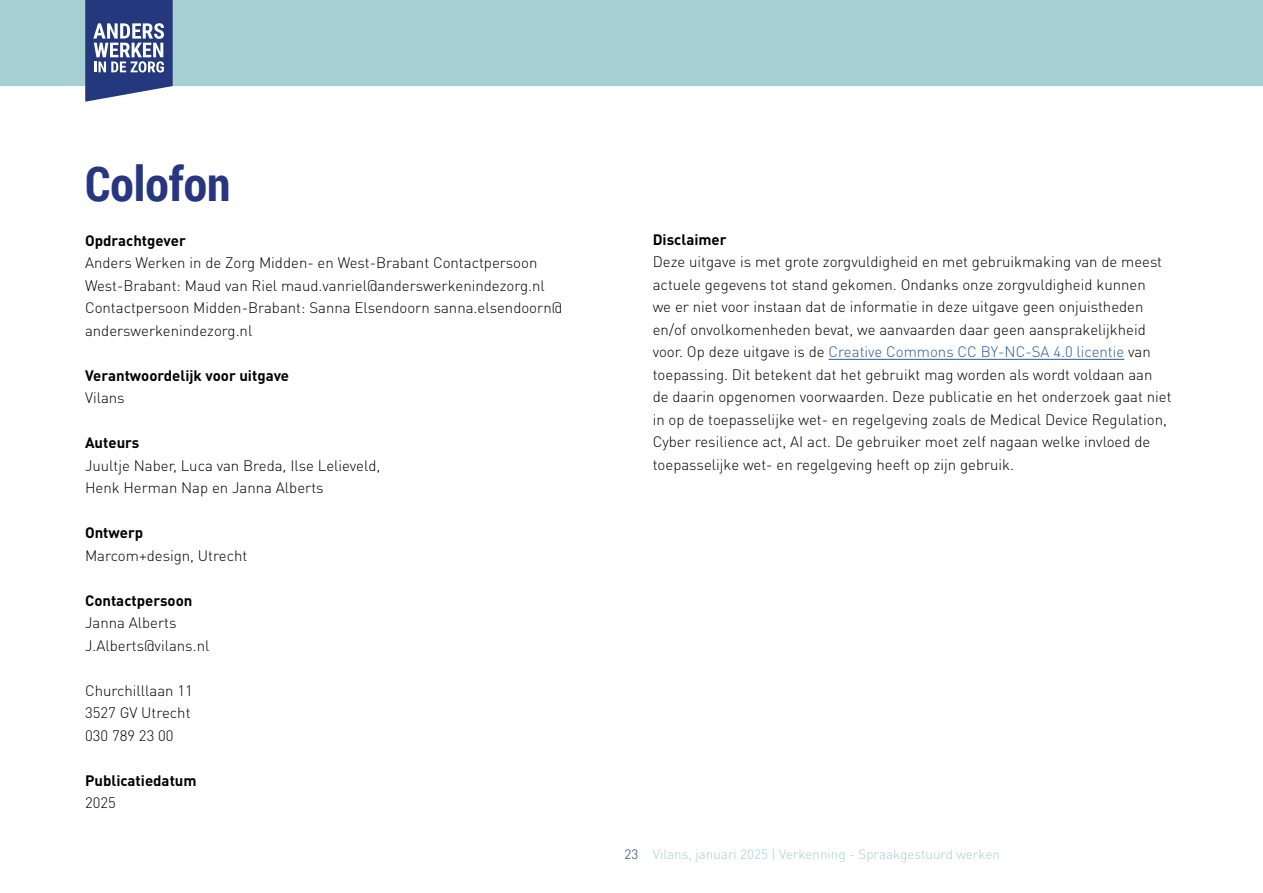
<style>
.page{position:relative;width:1263px;height:893px;background:#fff}
.page>*{position:absolute;margin:0;border:0;box-sizing:border-box;transform-origin:0 0}
.t1{font:700 48px "Roboto Condensed";color:#273680}
.t2{font:300 15px/22.5px "DIN Pro";color:#000}
.t3{font:700 15px "DIN Pro";color:#000}
.t4{font:300 13.5px "DIN Pro";color:#a6d0d1}
.t5{font:300 13.5px "DIN Pro";color:#273680}
.s1{color:#275b9b}
</style>
<div class="page">
<div style="left:0;top:0;width:1263px;height:86px;background:#a6d0d1"></div>
<svg style="left:85px;top:0;width:88px;height:102px;background:#5c6b9e"></svg>
<hr style="left:829px;top:359px;width:295px;height:1px;background:#275b9b">
<h1 class="t1" style="left:85px;top:150px;width:147px">Colofon</h1>
<h5 class="t3" style="left:85px;top:230px;width:102px">Opdrachtgever</h5>
<p class="t2" style="left:85px;top:251px;width:479px">Anders Werken in de Zorg Midden- en West-Brabant Contactpersoon West-Brabant: Maud van Riel maud.vanriel@anderswerkenindezorg.nl Contactpersoon Midden-Brabant: Sanna Elsendoorn sanna.elsendoorn@ anderswerkenindezorg.nl</p>
<h5 class="t3" style="left:85px;top:365px;width:206px">Verantwoordelijk voor uitgave</h5>
<p class="t2" style="left:85px;top:386px;width:41px">Vilans</p>
<h5 class="t3" style="left:85px;top:433px;width:56px">Auteurs</h5>
<p class="t2" style="left:85px;top:453px;width:297px">Juultje Naber, Luca van Breda, Ilse Lelieveld,<br>Henk Herman Nap en Janna Alberts</p>
<h5 class="t3" style="left:85px;top:523px;width:60px">Ontwerp</h5>
<p class="t2" style="left:85px;top:543px;width:164px">Marcom+design, Utrecht</p>
<h5 class="t3" style="left:85px;top:590px;width:109px">Contactpersoon</h5>
<p class="t2" style="left:85px;top:611px;width:126px">Janna Alberts<br>J.Alberts@vilans.nl</p>
<p class="t2" style="left:85px;top:678px;width:109px">Churchilllaan 11<br>3527 GV Utrecht<br>030 789 23 00</p>
<h5 class="t3" style="left:85px;top:770px;width:113px">Publicatiedatum</h5>
<p class="t2" style="left:85px;top:791px;width:32px">2025</p>
<h5 class="t3" style="left:653px;top:229px;width:75px">Disclaimer</h5>
<p class="t2" style="left:653px;top:250px;width:520px">Deze uitgave is met grote zorgvuldigheid en met gebruikmaking van de meest actuele gegevens tot stand gekomen. Ondanks onze zorgvuldigheid kunnen<br>we er niet voor instaan dat de informatie in deze uitgave geen onjuistheden en/of onvolkomenheden bevat, we aanvaarden daar geen aansprakelijkheid voor. Op deze uitgave is de <span class="s1">Creative Commons CC BY-NC-SA 4.0 licentie</span> van toepassing. Dit betekent dat het gebruikt mag worden als wordt voldaan aan de daarin opgenomen voorwaarden. Deze publicatie en het onderzoek gaat niet in op de toepasselijke wet- en regelgeving zoals de Medical Device Regulation, Cyber resilience act, AI act. De gebruiker moet zelf nagaan welke invloed de toepasselijke wet- en regelgeving heeft op zijn gebruik.</p>
<p class="t5" style="left:624px;top:845px;width:15px">23</p>
<p class="t4" style="left:653px;top:845px;width:349px">Vilans, januari 2025 | Verkenning - Spraakgestuurd werken</p>
</div>
